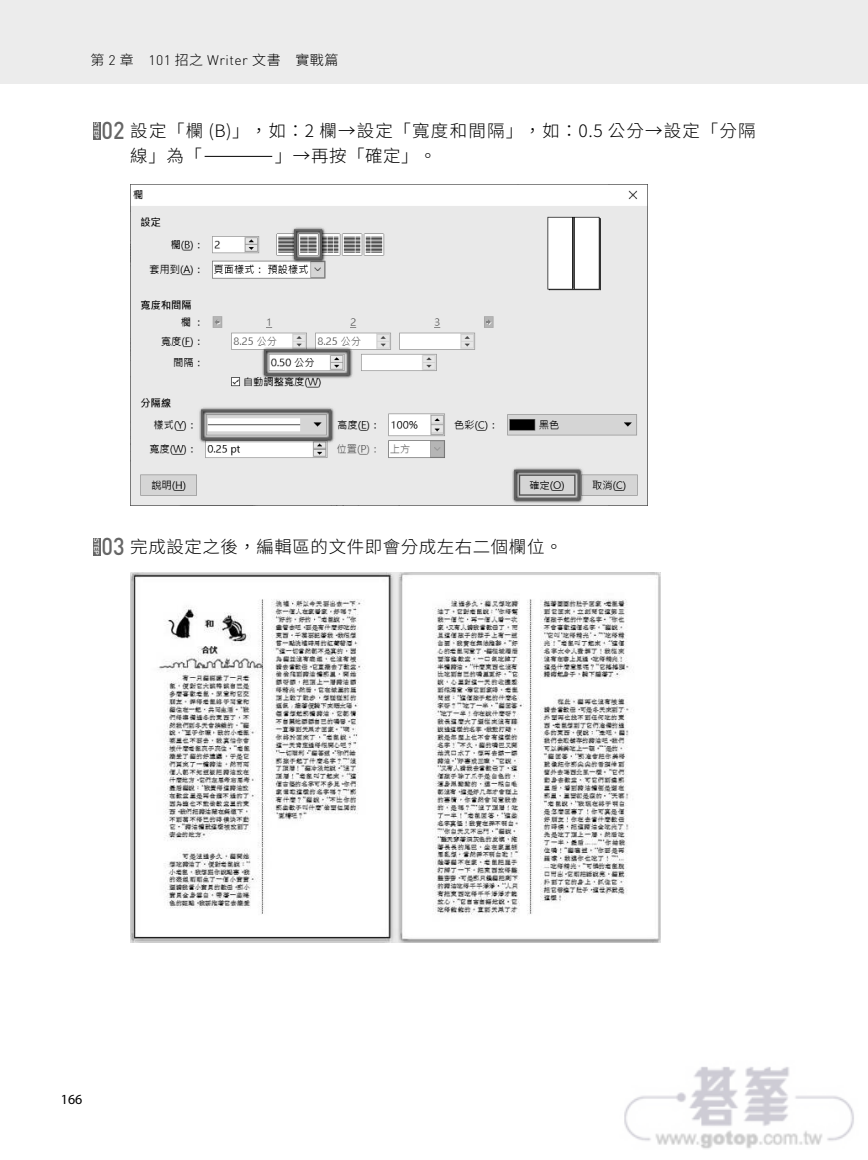
<style>
.page{position:relative;width:868px;height:1160px;background:#fff}
.page>*{position:absolute;margin:0;border:0;box-sizing:border-box;transform-origin:0 0}
.t1{font:300 17.15px/24.7px "Noto Sans CJ Ktc";letter-spacing:.07em;color:#000}
.t2{font:300 17.15px "Noto Sans CJ Ktc";letter-spacing:.03em;color:#000}
.t3{font:14px "Myriad Pro";color:#000}
.t4{font:300 13.65px "DIN Pro";letter-spacing:.03em;color:#000}
.t5{font:500 6.83px "DIN Pro";letter-spacing:-.05em;color:#fff;scale:1.11 1}
.s1{font-family:"Noto Sans CJ Ktc"}
.s2{font-family:"DIN Pro";font-weight:500;font-size:24.15px;color:#666}
</style>
<div class="page">
<div style="left:855px;top:0;width:13px;height:84px;background:#ececec"></div>
<div style="left:0;top:0;width:855px;height:84px;background:#ececec"></div>
<div style="left:93px;top:122px;width:7px;height:18px;background:#666"></div>
<hr style="left:205px;top:156px;width:67px;height:1px;background:#000">
<img style="left:130px;top:185px;width:518px;height:320px">
<div style="left:93px;top:538px;width:7px;height:17px;background:#666"></div>
<img style="left:130px;top:572px;width:531px;height:370px">
<img style="left:624px;top:1067px;width:230px;height:82px">
<p class="t4" style="left:91px;top:51px;width:249px"><span class="s1">第</span> 2 <span class="s1">章</span> 101 <span class="s1">招之</span> Writer <span class="s1">文書 實戰篇</span></p>
<p class="t5" style="left:101px;top:122px;width:17px;rotate:90deg">STEP</p>
<p class="t1" style="left:130px;top:119px;width:627px;text-indent:-29px"><span class="s2">02</span> 設定「欄 (B)」，如：2 欄→設定「寬度和間隔」，如：0.5 公分→設定「分隔線」為「</p>
<p class="t2" style="left:275px;top:146px;width:163px">」→再按「確定」。</p>
<p class="t5" style="left:101px;top:538px;width:17px;rotate:90deg">STEP</p>
<p class="t2" style="left:102px;top:537px;width:462px"><span class="s2">03</span> 完成設定之後，編輯區的文件即會分成左右二個欄位。</p>
<p class="t3" style="left:61px;top:1090px;width:23px">166</p>
</div>
